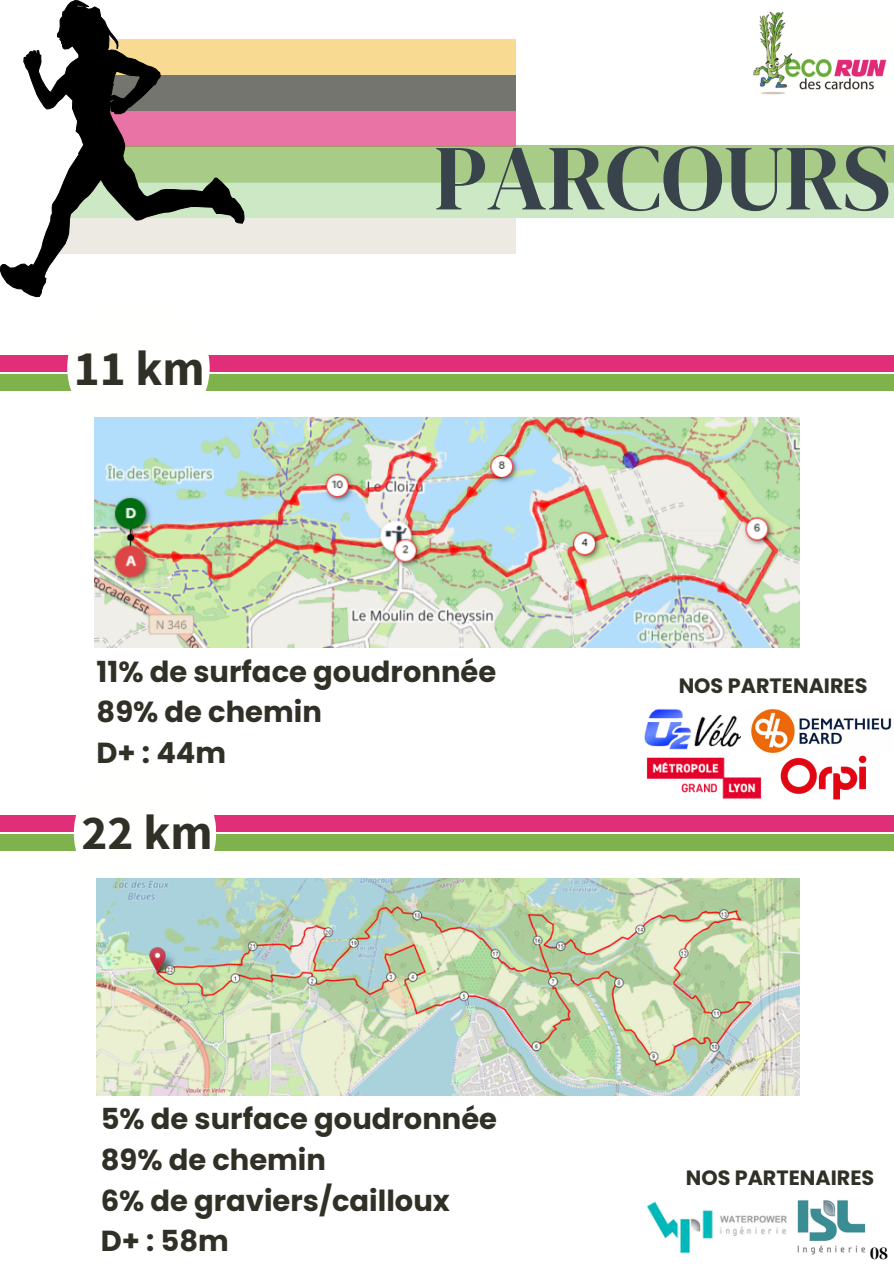
<style>
.page{position:relative;width:894px;height:1264px;background:#fff}
.page>*{position:absolute;margin:0;border:0;box-sizing:border-box;transform-origin:0 0}
.t1{font:92.85px "DM Serif Display";color:#39434c}
.t2{font:700 49.2px "Source Sans Pro";color:#313027}
.t3{font:700 28.95px/40.5px "Poppins";color:#313027}
.t4{font:700 20.7px "Poppins";color:#313027}
.t5{font:17.7px "DM Serif Display";color:#000}
</style>
<div class="page">
<div style="left:91px;top:39px;width:424px;height:36px;background:#f9da93"></div>
<div style="left:91px;top:75px;width:424px;height:36px;background:#75756f"></div>
<div style="left:91px;top:111px;width:424px;height:36px;background:#ea73a5"></div>
<div style="left:91px;top:145px;width:802px;height:38px;background:#a9cb88"></div>
<div style="left:67px;top:183px;width:826px;height:35px;background:#cde8c4"></div>
<div style="left:53px;top:218px;width:462px;height:36px;background:#ede9e3"></div>
<svg style="left:0;top:0;width:244px;height:297px"></svg>
<div style="left:0;top:815px;width:893px;height:16px;background:#e02e78"></div>
<div style="left:0;top:834px;width:893px;height:16px;background:#7fb14d"></div>
<div style="left:74px;top:762px;width:142px;height:142px;background:#fffffe;border-radius:50%"></div>
<img style="left:96px;top:878px;width:702px;height:217px">
<div style="left:0;top:355px;width:893px;height:16px;background:#e02e78"></div>
<div style="left:0;top:374px;width:893px;height:16px;background:#7fb14d"></div>
<div style="left:67px;top:297px;width:142px;height:141px;background:#fffffe;border-radius:50%"></div>
<img style="left:94px;top:417px;width:705px;height:230px">
<img style="left:753px;top:11px;width:134px;height:84px">
<img style="left:647px;top:1201px;width:140px;height:52px">
<img style="left:797px;top:1200px;width:69px;height:55px">
<img style="left:774px;top:753px;width:93px;height:47px">
<img style="left:646px;top:757px;width:116px;height:42px">
<img style="left:644px;top:709px;width:97px;height:40px">
<img style="left:751px;top:708px;width:141px;height:45px">
<p class="t2" style="left:74px;top:337px;width:132px">11 km</p>
<p class="t1" style="left:434px;top:113px;width:458px">PARCOURS</p>
<h2 class="t3" style="left:96px;top:651px;width:401px">11% de surface goudronnée<br>89% de chemin<br>D+ : 44m</h2>
<p class="t2" style="left:82px;top:800px;width:132px">22 km</p>
<h3 class="t3" style="left:101px;top:1099px;width:397px">5% de surface goudronnée<br>89% de chemin<br>6% de graviers/cailloux<br>D+ : 58m</h3>
<p class="t4" style="left:678px;top:671px;width:190px">NOS PARTENAIRES</p>
<p class="t4" style="left:685px;top:1162px;width:190px">NOS PARTENAIRES</p>
<p class="t5" style="left:869px;top:1240px;width:19px">08</p>
</div>
